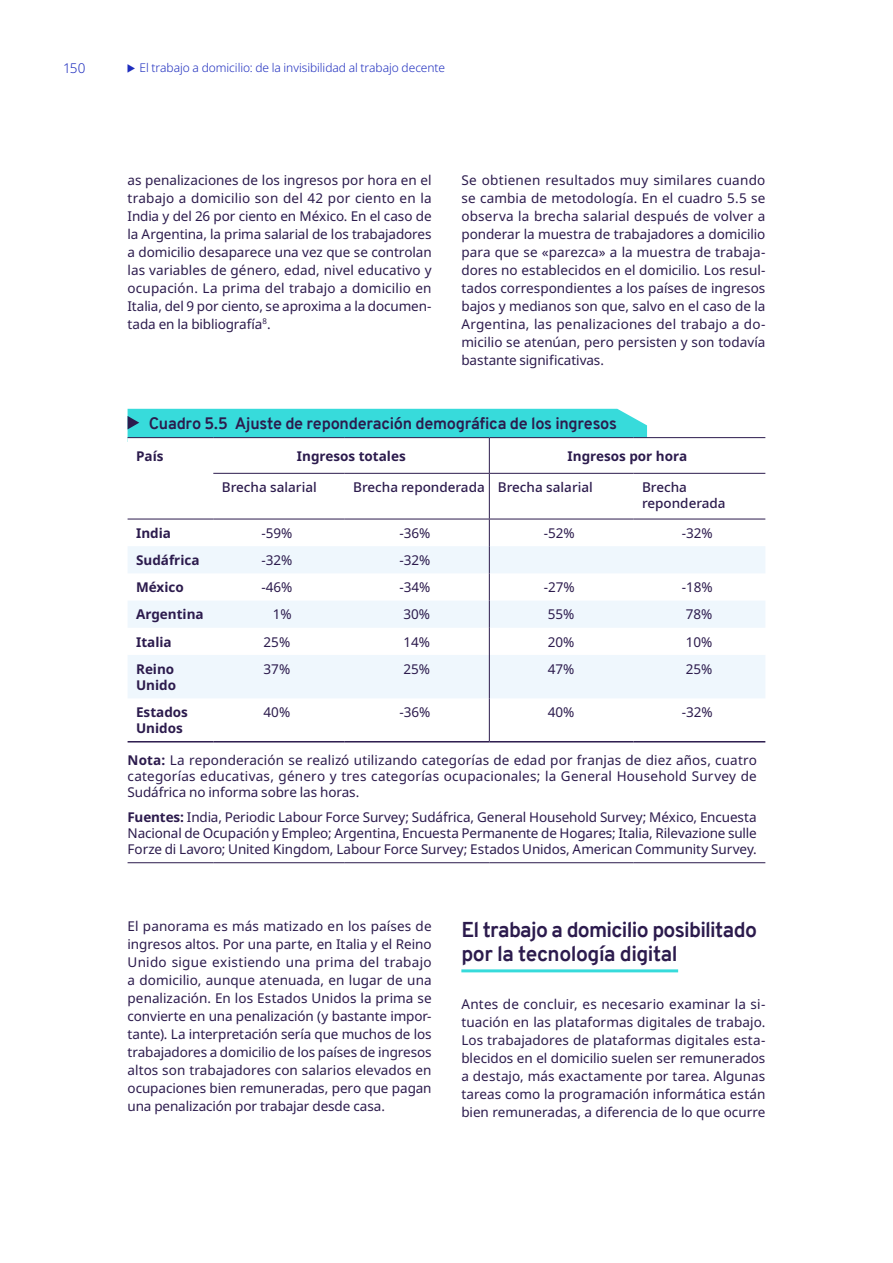
<style>
.page{position:relative;width:893px;height:1263px;background:#fff}
.page>*{position:absolute;margin:0;border:0;box-sizing:border-box;transform-origin:0 0}
.Heading_level_2_dark{font:700 21px/24px "Overpass";letter-spacing:-.03em;color:#2c1b4d}
.Pullout_stat_white{font:700 16.2px "Overpass";letter-spacing:-.015em;color:#2c1b4d}
.Body_text_dark_blue{font:13.5px/18px "Noto Sans";letter-spacing:-.005em;color:#2c1b4d;text-align:justify}
.Pullout_stat_white-2{font:13.5px/16.2px "Noto Sans";letter-spacing:-.01em;color:#2c1b4d;text-align:justify}
.Table{font:700 13.5px/16.2px "Noto Sans";color:#2c1b4d}
.Table-2{font:13.5px "Noto Sans";color:#2c1b4d}
.Table-3{font:500 13.5px/16.2px "Noto Sans";color:#2c1b4d}
.Page_number{font:300 13.5px "Noto Sans";color:#1e2dbe}
.t1{font:300 12px "Noto Sans";letter-spacing:-.005em;color:#1e2dbe}
.s1{font-weight:700}
</style>
<div class="page">
<div style="left:128px;top:409px;width:519px;height:28px;background:#37dbdb"></div>
<svg style="left:128px;top:438px;width:637px;height:303px"></svg>
<svg style="left:128px;top:546px;width:637px;height:152px;fill:#eff7fd"></svg>
<hr style="left:128px;top:862px;width:85px;height:1px;background:#2c1b4d">
<hr style="left:213px;top:862px;width:132px;height:1px;background:#2c1b4d">
<hr style="left:345px;top:862px;width:144px;height:1px;background:#2c1b4d">
<hr style="left:489px;top:862px;width:144px;height:1px;background:#2c1b4d">
<hr style="left:633px;top:862px;width:132px;height:1px;background:#2c1b4d">
<hr style="left:128px;top:437px;width:85px;height:1px;background:#2c1b4d">
<hr style="left:213px;top:437px;width:132px;height:1px;background:#2c1b4d">
<hr style="left:345px;top:437px;width:144px;height:1px;background:#2c1b4d">
<hr style="left:489px;top:437px;width:144px;height:1px;background:#2c1b4d">
<hr style="left:633px;top:437px;width:132px;height:1px;background:#2c1b4d">
<hr style="left:213px;top:473px;width:132px;height:1px;background:#2c1b4d">
<hr style="left:345px;top:473px;width:144px;height:1px;background:#2c1b4d">
<hr style="left:489px;top:473px;width:144px;height:1px;background:#2c1b4d">
<hr style="left:633px;top:473px;width:132px;height:1px;background:#2c1b4d">
<hr style="left:128px;top:741px;width:85px;height:1px;background:#2c1b4d">
<hr style="left:213px;top:741px;width:132px;height:1px;background:#2c1b4d">
<hr style="left:345px;top:741px;width:144px;height:1px;background:#2c1b4d">
<hr style="left:489px;top:741px;width:144px;height:1px;background:#2c1b4d">
<hr style="left:633px;top:741px;width:132px;height:1px;background:#2c1b4d">
<hr style="left:128px;top:519px;width:85px;height:1px;background:#2c1b4d">
<hr style="left:213px;top:519px;width:132px;height:1px;background:#2c1b4d">
<hr style="left:345px;top:519px;width:144px;height:1px;background:#2c1b4d">
<hr style="left:489px;top:519px;width:144px;height:1px;background:#2c1b4d">
<hr style="left:633px;top:519px;width:132px;height:1px;background:#2c1b4d">
<hr style="left:489px;top:438px;width:1px;height:35px;background:#2c1b4d">
<hr style="left:489px;top:474px;width:1px;height:45px;background:#2c1b4d">
<svg style="left:489px;top:519px;width:1px;height:136px"></svg>
<hr style="left:489px;top:655px;width:1px;height:43px;background:#2c1b4d">
<hr style="left:489px;top:698px;width:1px;height:43px;background:#2c1b4d">
<hr style="left:461px;top:969px;width:217px;height:3px;background:#37dbdb">
<p class="Page_number" style="left:63px;top:59px;width:24px">150</p>
<p class="t1" style="left:140px;top:60px;width:307px">El trabajo a domicilio: de la invisibilidad al trabajo decente</p>
<p class="Body_text_dark_blue" style="left:128px;top:171px;width:306px">as penalizaciones de los ingresos por hora en el trabajo a domicilio son del 42 por ciento en la India y del 26 por ciento en México. En el caso de la Argentina, la prima salarial de los trabajadores a domicilio desaparece una vez que se controlan las variables de género, edad, nivel educativo y ocupación. La prima del trabajo a domicilio en Italia, del 9 por ciento, se aproxima a la documen&shy;tada en la bibliografía<sup>8</sup>.</p>
<p class="Body_text_dark_blue" style="left:461px;top:171px;width:306px">Se obtienen resultados muy similares cuando se cambia de metodología. En el cuadro 5.5 se observa la brecha salarial después de volver a ponderar la muestra de trabajadores a domicilio para que se «parezca» a la muestra de trabaja&shy;dores no establecidos en el domicilio. Los resul&shy;tados correspondientes a los países de ingresos bajos y medianos son que, salvo en el caso de la Argentina, las penalizaciones del trabajo a do&shy;micilio se atenúan, pero persisten y son todavía bastante significativas.</p>
<p class="Pullout_stat_white" style="left:149px;top:412px;width:470px">Cuadro 5.5 Ajuste de reponderación demográfica de los ingresos</p>
<p class="Table" style="left:136px;top:448px;width:29px">País</p>
<p class="Table" style="left:297px;top:448px;width:110px">Ingresos totales</p>
<p class="Table" style="left:568px;top:448px;width:121px">Ingresos por hora</p>
<p class="Table-3" style="left:222px;top:479px;width:96px">Brecha salarial</p>
<p class="Table-3" style="left:353px;top:479px;width:133px">Brecha reponderada</p>
<p class="Table-3" style="left:498px;top:479px;width:96px">Brecha salarial</p>
<p class="Table-3" style="left:642px;top:479px;width:85px">Brecha reponderada</p>
<p class="Table" style="left:136px;top:525px;width:36px">India</p>
<p class="Table-2" style="left:261px;top:523px;width:33px">-59%</p>
<p class="Table-2" style="left:399px;top:523px;width:33px">-36%</p>
<p class="Table-2" style="left:544px;top:523px;width:33px">-52%</p>
<p class="Table-2" style="left:682px;top:523px;width:33px">-32%</p>
<p class="Table" style="left:136px;top:552px;width:65px">Sudáfrica</p>
<p class="Table-2" style="left:261px;top:550px;width:33px">-32%</p>
<p class="Table-2" style="left:399px;top:550px;width:33px">-32%</p>
<p class="Table" style="left:136px;top:579px;width:49px">México</p>
<p class="Table-2" style="left:261px;top:578px;width:33px">-46%</p>
<p class="Table-2" style="left:399px;top:578px;width:33px">-34%</p>
<p class="Table-2" style="left:544px;top:578px;width:33px">-27%</p>
<p class="Table-2" style="left:682px;top:578px;width:33px">-18%</p>
<p class="Table" style="left:136px;top:607px;width:69px">Argentina</p>
<p class="Table-2" style="left:273px;top:605px;width:20px">1%</p>
<p class="Table-2" style="left:403px;top:605px;width:28px">30%</p>
<p class="Table-2" style="left:548px;top:605px;width:28px">55%</p>
<p class="Table-2" style="left:686px;top:605px;width:28px">78%</p>
<p class="Table" style="left:136px;top:634px;width:37px">Italia</p>
<p class="Table-2" style="left:264px;top:632px;width:28px">25%</p>
<p class="Table-2" style="left:403px;top:632px;width:28px">14%</p>
<p class="Table-2" style="left:548px;top:632px;width:28px">20%</p>
<p class="Table-2" style="left:686px;top:632px;width:28px">10%</p>
<p class="Table" style="left:136px;top:661px;width:42px">Reino<br>Unido</p>
<p class="Table-2" style="left:264px;top:659px;width:28px">37%</p>
<p class="Table-2" style="left:403px;top:659px;width:28px">25%</p>
<p class="Table-2" style="left:548px;top:659px;width:28px">47%</p>
<p class="Table-2" style="left:686px;top:659px;width:28px">25%</p>
<p class="Table" style="left:136px;top:704px;width:53px">Estados<br>Unidos</p>
<p class="Table-2" style="left:264px;top:703px;width:28px">40%</p>
<p class="Table-2" style="left:399px;top:703px;width:33px">-36%</p>
<p class="Table-2" style="left:548px;top:703px;width:28px">40%</p>
<p class="Table-2" style="left:682px;top:703px;width:33px">-32%</p>
<p class="Pullout_stat_white-2" style="left:128px;top:752px;width:631px"><span class="s1">Nota:</span> La reponderación se realizó utilizando categorías de edad por franjas de diez años, cuatro categorías educativas, género y tres categorías ocupacionales; la General Household Survey de Sudáfrica no informa sobre las horas.</p>
<p class="Pullout_stat_white-2" style="left:128px;top:809px;width:631px"><span class="s1">Fuentes:</span> India, Periodic Labour Force Survey; Sudáfrica, General Household Survey; México, Encuesta Nacional de Ocupación y Empleo; Argentina, Encuesta Permanente de Hogares; Italia, Rilevazione sulle Forze di Lavoro; United Kingdom, Labour Force Survey; Estados Unidos, American Community Survey.</p>
<p class="Body_text_dark_blue" style="left:128px;top:917px;width:306px">El panorama es más matizado en los países de ingresos altos. Por una parte, en Italia y el Reino Unido sigue existiendo una prima del trabajo a domicilio, aunque atenuada, en lugar de una penalización. En los Estados Unidos la prima se convierte en una penalización (y bastante impor&shy;tante). La interpretación sería que muchos de los trabajadores a domicilio de los países de ingresos altos son trabajadores con salarios elevados en ocupaciones bien remuneradas, pero que pagan una penalización por trabajar desde casa.</p>
<p class="Heading_level_2_dark" style="left:461px;top:918px;width:297px">El trabajo a domicilio posibilitado por la tecnología digital</p>
<p class="Body_text_dark_blue" style="left:461px;top:995px;width:306px">Antes de concluir, es necesario examinar la si&shy;tuación en las plataformas digitales de trabajo.<br>Los trabajadores de plataformas digitales esta&shy;blecidos en el domicilio suelen ser remunerados a destajo, más exactamente por tarea. Algunas tareas como la programación informática están bien remuneradas, a diferencia de lo que ocurre</p>
</div>
